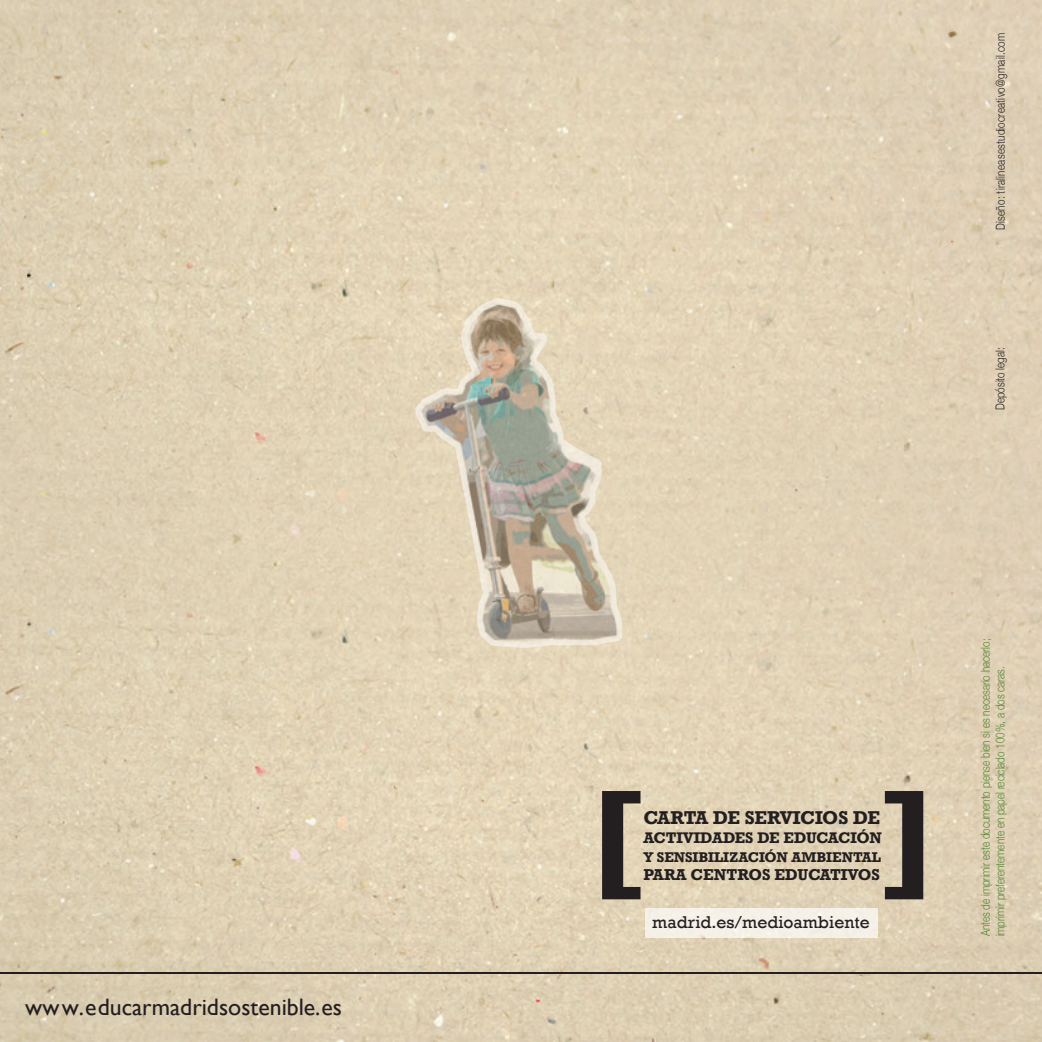
<style>
.page{position:relative;width:1042px;height:1042px;background:#fff}
.page>*{position:absolute;margin:0;border:0;box-sizing:border-box;transform-origin:0 0}
.t1{font:700 113.23px "Rockwell";color:#231f20;scale:1.13 1}
.t2{font:23.8px "Gill Sans";color:#231f20}
.t3{font:17.5px "Rockwell";color:#231f20}
.t4{font:700 17.5px "Rockwell";letter-spacing:-.025em;color:#231f20}
.t5{font:700 14.88px "Rockwell";color:#231f20}
.t6{font:700 14.53px "Rockwell";letter-spacing:-.025em;color:#231f20}
.t7{font:700 13.3px "Rockwell";color:#231f20}
.t8{font:300 12.25px/14.7px "Helvetica Neue";color:#528534;scale:.8 1}
.t9{font:300 12.25px "Helvetica Neue";letter-spacing:.025em;color:#231f20;scale:.8 1}
.t10{font:300 12.25px "Helvetica Neue";color:#231f20;scale:.8 1}
</style>
<div class="page">
<img style="left:0;top:0;width:1042px;height:1042px">
<hr style="left:0;top:972px;width:1042px;height:2px;background:#231f20">
<div style="left:644px;top:908px;width:233px;height:29px;background:#f5f1e8"></div>
<img style="left:342px;top:291px;width:325px;height:382px">
<h2 class="t2" style="left:25px;top:993px;width:318px">www.educarmadridsostenible.es</h2>
<p class="t9" style="left:990px;top:230px;width:247px;rotate:-90deg">Diseño: tiralineasestudiocreativo@gmail.com</p>
<p class="t10" style="left:990px;top:410px;width:80px;rotate:-90deg">Depósito legal:</p>
<h1 class="t1" style="left:587px;top:760px;width:53px">[</h1>
<h1 class="t1" style="left:880px;top:760px;width:53px">]</h1>
<h3 class="t4" style="left:643px;top:806px;width:238px">CARTA DE SERVICIOS DE</h3>
<p class="t6" style="left:643px;top:828px;width:240px">ACTIVIDADES DE EDUCACIÓN</p>
<p class="t7" style="left:643px;top:848px;width:239px">Y SENSIBILIZACIÓN AMBIENTAL</p>
<p class="t5" style="left:643px;top:865px;width:238px">PARA CENTROS EDUCATIVOS</p>
<h3 class="t3" style="left:652px;top:911px;width:219px">madrid.es/medioambiente</h3>
<p class="t8" style="left:977px;top:936px;width:374px;rotate:-90deg">Antes de imprimir este documento piense bien si es necesario hacerlo; imprimir preferentemente en papel reciclado 100%, a dos caras.</p>
</div>
